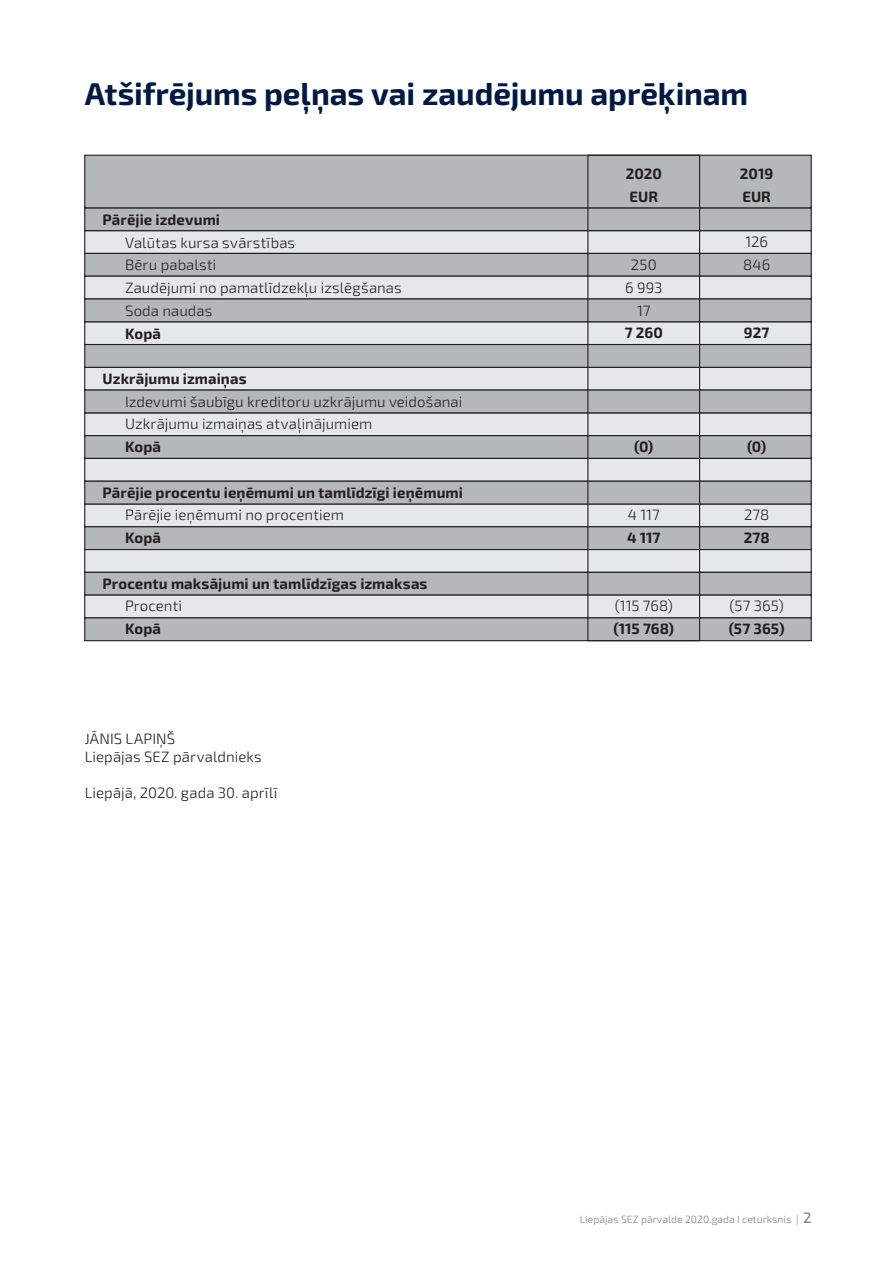
<style>
.page{position:relative;width:893px;height:1263px;background:#fff}
.page>*{position:absolute;margin:0;border:0;box-sizing:border-box;transform-origin:0 0}
.t1{font:700 31.5px "Exo 2";letter-spacing:-.005em;color:#001942}
.t2{font:300 15px/22.8px "Exo 2";letter-spacing:.005em;color:#231f20}
.t3{font:700 15px/22.8px "Exo 2";letter-spacing:.005em;color:#231f20}
.t4{font:300 10.5px "Exo 2";color:#808285}
.s1{font-weight:500;font-size:15px}
</style>
<div class="page">
<div style="left:84px;top:230px;width:728px;height:24px;background:#e6e7e9"></div>
<div style="left:84px;top:207px;width:728px;height:24px;background:#b6b7b9;border:1px solid #231f20"></div>
<div style="left:84px;top:367px;width:728px;height:24px;background:#e6e7e9"></div>
<div style="left:84px;top:253px;width:728px;height:24px;background:#b6b7b9;border:1px solid #231f20"></div>
<div style="left:84px;top:276px;width:728px;height:24px;background:#e6e7e9;border:1px solid #231f20"></div>
<div style="left:84px;top:321px;width:728px;height:24px;background:#e6e7e9"></div>
<div style="left:84px;top:298px;width:728px;height:24px;background:#b6b7b9;border:1px solid #231f20"></div>
<div style="left:84px;top:344px;width:728px;height:24px;background:#b6b7b9;border:1px solid #231f20"></div>
<div style="left:84px;top:412px;width:728px;height:24px;background:#e6e7e9"></div>
<div style="left:84px;top:389px;width:728px;height:24px;background:#b6b7b9;border:1px solid #231f20"></div>
<div style="left:84px;top:435px;width:728px;height:24px;background:#b6b7b9;border:1px solid #231f20"></div>
<div style="left:84px;top:458px;width:728px;height:24px;background:#e6e7e9;border:1px solid #231f20"></div>
<div style="left:84px;top:503px;width:728px;height:24px;background:#e6e7e9"></div>
<div style="left:84px;top:481px;width:728px;height:24px;background:#b6b7b9;border:1px solid #231f20"></div>
<div style="left:84px;top:526px;width:728px;height:24px;background:#b6b7b9;border:1px solid #231f20"></div>
<div style="left:84px;top:549px;width:728px;height:24px;background:#e6e7e9;border:1px solid #231f20"></div>
<div style="left:84px;top:572px;width:728px;height:24px;background:#b6b7b9;border:1px solid #231f20"></div>
<div style="left:84px;top:594px;width:728px;height:24px;background:#e6e7e9;border:1px solid #231f20"></div>
<div style="left:84px;top:617px;width:728px;height:24px;background:#b6b7b9;border:1px solid #231f20"></div>
<div style="left:84px;top:155px;width:728px;height:53px;background:#b6b7b9;border:1px solid #231f20"></div>
<div style="left:587px;top:155px;width:113px;height:486px;border:1px solid #231f20"></div>
<h1 class="t1" style="left:85px;top:75px;width:665px">Atšifrējums peļņas vai zaudējumu aprēķinam</h1>
<p class="t3" style="left:103px;top:208px;width:119px">Pārējie izdevumi</p>
<p class="t2" style="left:125px;top:231px;width:278px">Valūtas kursa svārstības<br>Bēru pabalsti<br>Zaudējumi no pamatlīdzekļu izslēgšanas<br>Soda naudas</p>
<p class="t3" style="left:125px;top:322px;width:37px">Kopā</p>
<p class="t3" style="left:103px;top:368px;width:146px">Uzkrājumu izmaiņas</p>
<p class="t2" style="left:125px;top:390px;width:339px">Izdevumi šaubīgu kreditoru uzkrājumu veidošanai<br>Uzkrājumu izmaiņas atvaļinājumiem</p>
<p class="t3" style="left:125px;top:436px;width:37px">Kopā</p>
<p class="t3" style="left:103px;top:481px;width:362px">Pārējie procentu ieņēmumi un tamlīdzīgi ieņēmumi</p>
<p class="t2" style="left:125px;top:504px;width:220px">Pārējie ieņēmumi no procentiem</p>
<p class="t3" style="left:125px;top:527px;width:37px">Kopā</p>
<p class="t3" style="left:103px;top:572px;width:326px">Procentu maksājumi un tamlīdzīgas izmaksas</p>
<p class="t2" style="left:125px;top:595px;width:58px">Procenti</p>
<p class="t3" style="left:125px;top:618px;width:37px">Kopā</p>
<p class="t2" style="left:85px;top:730px;width:179px;line-height:18px">JĀNIS LAPIŅŠ<br>Liepājas SEZ pārvaldnieks</p>
<p class="t2" style="left:85px;top:781px;width:194px">Liepājā, 2020. gada 30. aprīlī</p>
<p class="t3" style="left:626px;top:163px;width:38px">2020<br>EUR</p>
<p class="t2" style="left:625px;top:254px;width:39px;text-align:center">250<br>6 993<br>17</p>
<p class="t3" style="left:625px;top:322px;width:40px">7 260</p>
<p class="t3" style="left:740px;top:163px;width:35px">2019<br>EUR</p>
<p class="t2" style="left:743px;top:231px;width:29px">126<br>846</p>
<p class="t3" style="left:744px;top:322px;width:27px">927</p>
<p class="t3" style="left:634px;top:436px;width:21px">(0)</p>
<p class="t3" style="left:747px;top:436px;width:21px">(0)</p>
<p class="t2" style="left:628px;top:504px;width:33px">4 117</p>
<p class="t3" style="left:627px;top:527px;width:35px">4 117</p>
<p class="t2" style="left:744px;top:504px;width:27px">278</p>
<p class="t3" style="left:744px;top:527px;width:28px">278</p>
<p class="t2" style="left:615px;top:595px;width:60px">(115 768)</p>
<p class="t3" style="left:613px;top:618px;width:62px">(115 768)</p>
<p class="t2" style="left:730px;top:595px;width:56px">(57 365)</p>
<p class="t3" style="left:729px;top:618px;width:57px">(57 365)</p>
<p class="t4" style="left:580px;top:1213px;width:233px">Liepājas SEZ pārvalde 2020.gada I ceturksnis | <span class="s1">2</span></p>
</div>
